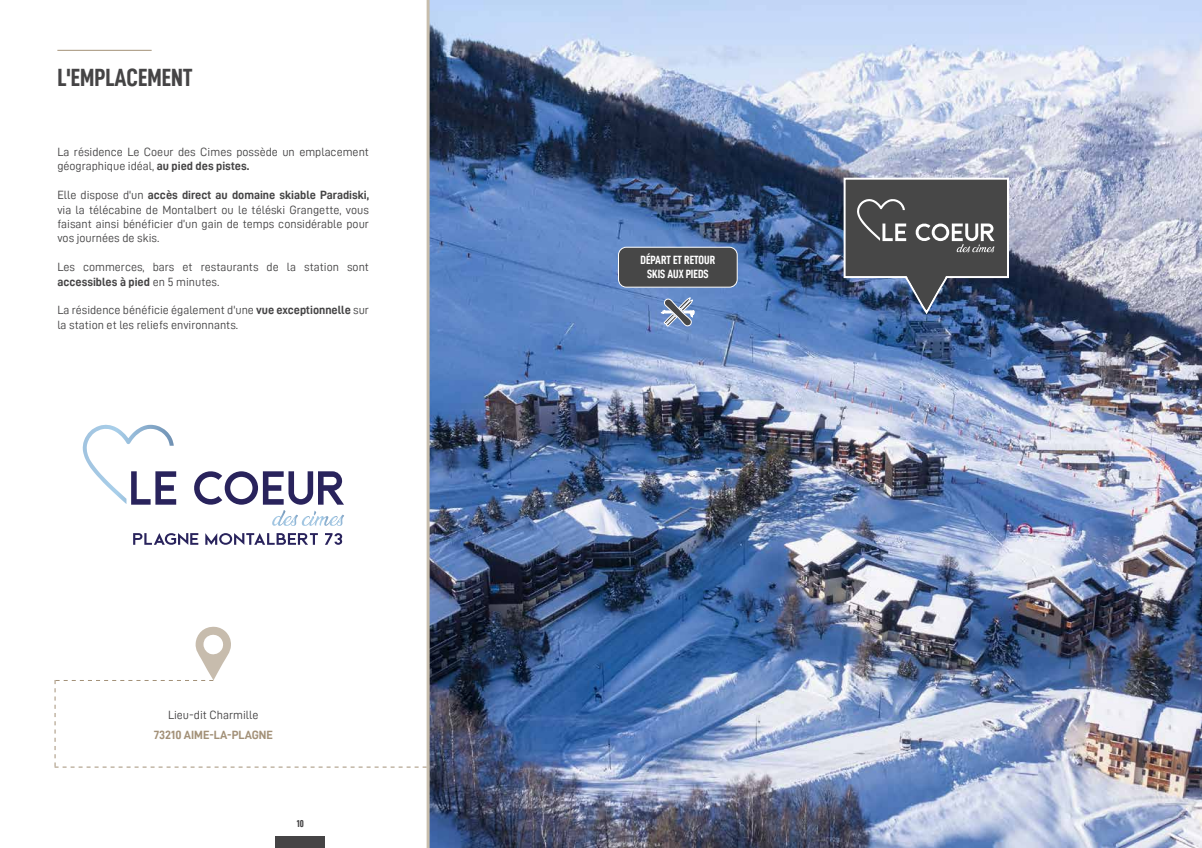
<style>
.page{position:relative;width:1202px;height:848px;background:#fff}
.page>*{position:absolute;margin:0;border:0;box-sizing:border-box;transform-origin:0 0}
.t1{font:25px "D DIN Condensed Bold";color:#454445}
.t2{font:12px/14.4px "D DIN";color:#454445}
.t3{font:12px "D DIN Bold";color:#454445}
.t4{font:12px/14.4px "D DIN Condensed Bold";color:#fff;text-align:center}
.t5{font:12px "D DIN Bold";color:#a39178}
.t6{font:10px "D DIN Condensed Bold";color:#454445}
.s1{font-family:"D DIN Bold"}
.s2{font-family:"D DIN"}
</style>
<div class="page">
<div style="left:276px;top:836px;width:49px;height:12px;background:#454445"></div>
<img style="left:427px;top:0;width:775px;height:848px">
<svg style="left:55px;top:626px;width:372px;height:141px"></svg>
<svg style="left:133px;top:533px;width:65px;height:12px"></svg>
<svg style="left:205px;top:533px;width:113px;height:12px"></svg>
<svg style="left:325px;top:533px;width:17px;height:12px"></svg>
<svg style="left:82px;top:424px;width:94px;height:80px"></svg>
<svg style="left:194px;top:471px;width:150px;height:55px"></svg>
<svg style="left:660px;top:296px;width:35px;height:30px"></svg>
<div style="left:618px;top:247px;width:119px;height:40px;background:#474747;border-radius:8px"></div>
<div style="left:618px;top:247px;width:120px;height:41px;border:1px solid #fff;border-radius:8px"></div>
<hr style="left:57px;top:50px;width:95px;height:1px;background:#a39178">
<div style="left:844px;top:178px;width:165px;height:100px;background:#474747;border:2px solid #fff"></div>
<svg style="left:857px;top:199px;width:138px;height:116px"></svg>
<h1 class="t1" style="left:57px;top:64px;width:136px">L'EMPLACEMENT</h1>
<p class="t2" style="left:57px;top:144px;width:313px">La résidence Le Coeur des Cimes possède un emplacement géographique idéal, <span class="s1">au pied des pistes.</span></p>
<p class="t3" style="left:57px;top:188px;width:313px"><span class="s2">Elle dispose d'un</span> accès direct au domaine skiable Paradiski,</p>
<p class="t2" style="left:57px;top:202px;width:313px;text-align:justify">via la télécabine de Montalbert ou le téléski Grangette, vous faisant ainsi bénéficier d’un gain de temps considérable pour vos journées de skis.</p>
<p class="t2" style="left:57px;top:260px;width:313px">Les commerces, bars et restaurants de la station sont</p>
<p class="t3" style="left:57px;top:275px;width:163px">accessibles à pied <span class="s2">en 5 minutes.</span></p>
<p class="t2" style="left:57px;top:303px;width:313px">La résidence bénéficie également d'une <span class="s1">vue exceptionnelle</span> sur la station et les reliefs environnants.</p>
<p class="t2" style="left:168px;top:707px;width:92px">Lieu-dit Charmille</p>
<p class="t5" style="left:154px;top:728px;width:120px">73210 AIME-LA-PLAGNE</p>
<p class="t6" style="left:297px;top:818px;width:9px">10</p>
<p class="t4" style="left:640px;top:252px;width:76px">DÉPART ET RETOUR<br>SKIS AUX PIEDS</p>
</div>
